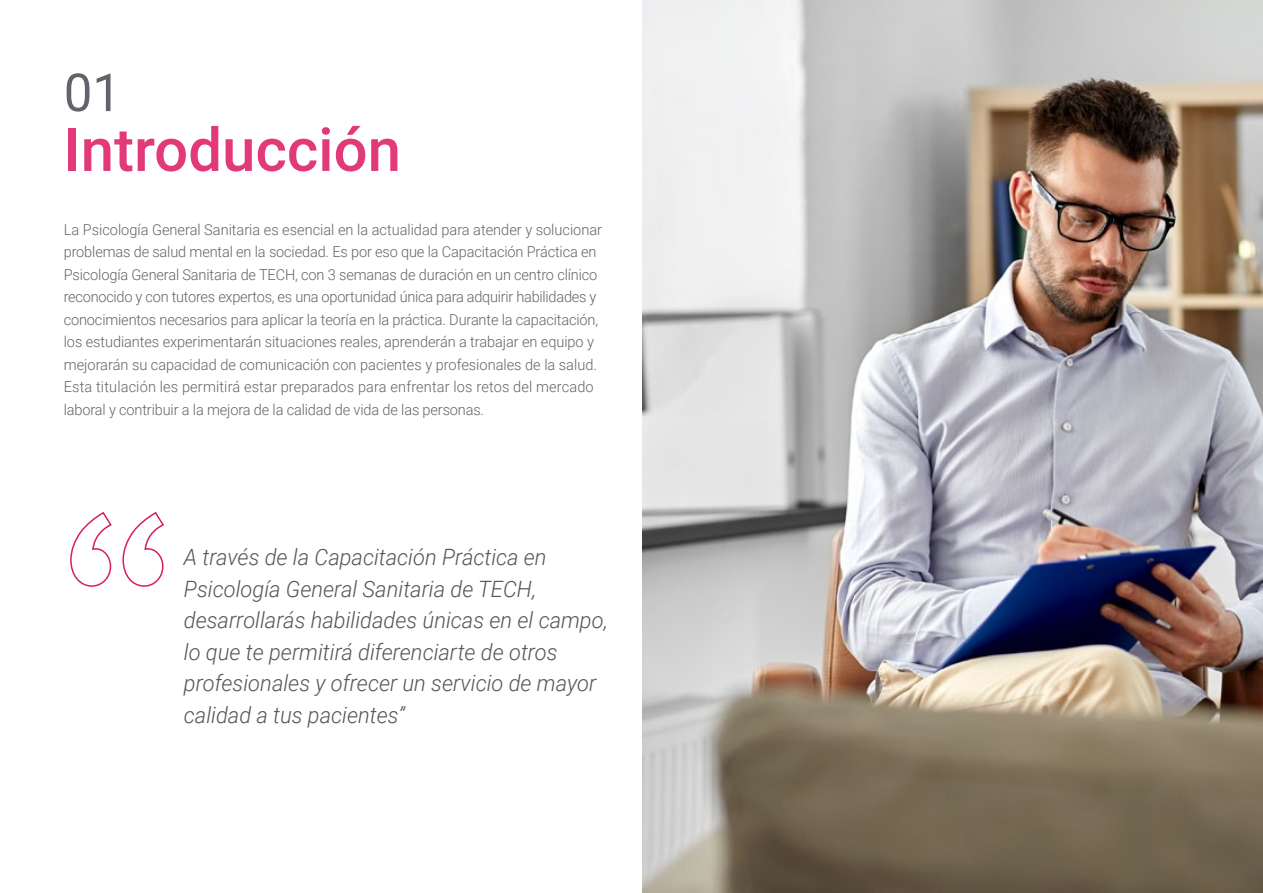
<style>
.page{position:relative;width:1263px;height:893px;background:#fff}
.page>*{position:absolute;margin:0;border:0;box-sizing:border-box;transform-origin:0 0}
.t1{font:500 60px "Roboto";color:#e23a79}
.t2{font:52.5px "Roboto";color:#61646a}
.t3{font:italic 300 22.5px/31.5px "Roboto";color:#52555b}
.t4{font:300 15px/22.5px "Roboto";letter-spacing:-.01em;color:#61646a}
</style>
<div class="page">
<img style="left:642px;top:0;width:621px;height:893px">
<svg style="left:70px;top:512px;width:94px;height:75px"></svg>
<h2 class="t2" style="left:64px;top:56px;width:59px">01</h2>
<h1 class="t1" style="left:64px;top:108px;width:339px">Introducción</h1>
<p class="t4" style="left:64px;top:217px;width:540px">La Psicología General Sanitaria es esencial en la actualidad para atender y solucionar problemas de salud mental en la sociedad. Es por eso que la Capacitación Práctica en Psicología General Sanitaria de TECH, con 3 semanas de duración en un centro clínico reconocido y con tutores expertos, es una oportunidad única para adquirir habilidades y conocimientos necesarios para aplicar la teoría en la práctica. Durante la capacitación, los estudiantes experimentarán situaciones reales, aprenderán a trabajar en equipo y mejorarán su capacidad de comunicación con pacientes y profesionales de la salud.<br>Esta titulación les permitirá estar preparados para enfrentar los retos del mercado laboral y contribuir a la mejora de la calidad de vida de las personas.</p>
<p class="t3" style="left:184px;top:541px;width:425px">A través de la Capacitación Práctica en Psicología General Sanitaria de TECH, desarrollarás habilidades únicas en el campo, lo que te permitirá diferenciarte de otros profesionales y ofrecer un servicio de mayor calidad a tus pacientes”</p>
</div>
